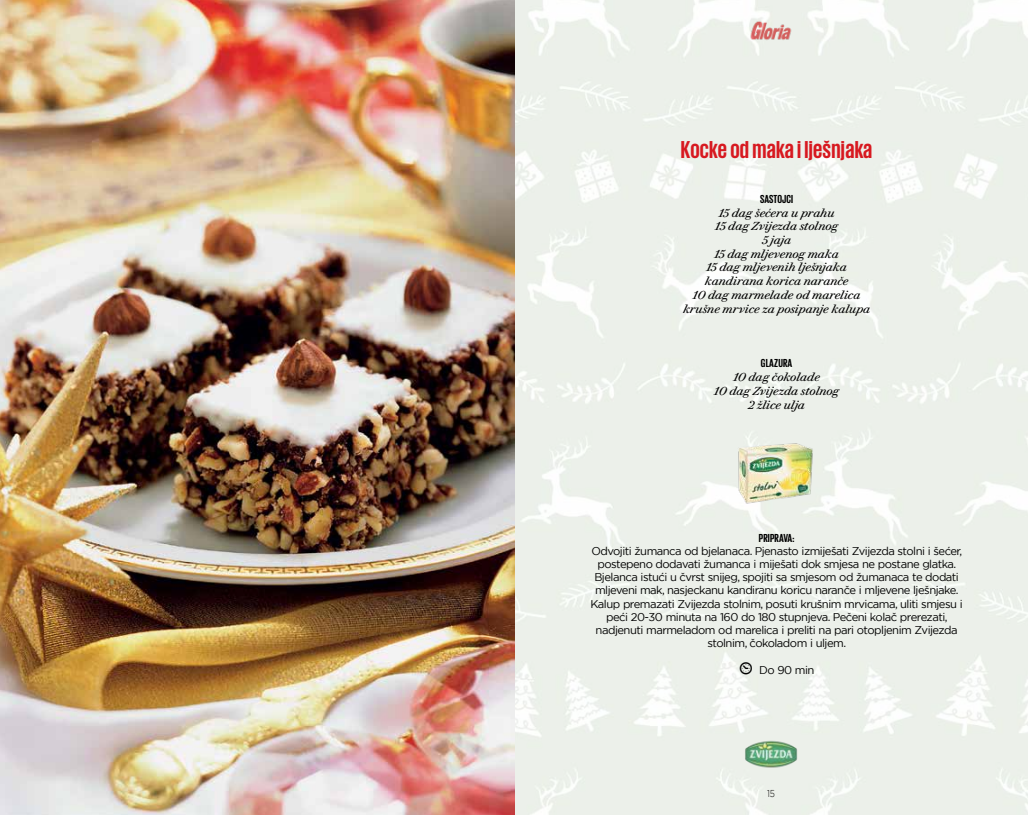
<style>
.page{position:relative;width:1028px;height:815px;background:#fff}
.page>*{position:absolute;margin:0;border:0;box-sizing:border-box;transform-origin:0 0}
.t1{font:700 25px "Giorgio Sans";letter-spacing:.015em;color:#d71920}
.t2{font:700 11.88px "Giorgio Sans";letter-spacing:.015em;color:#000}
.t3{font:11.25px/13.1px "Gotham";letter-spacing:-.045em;color:#000;text-align:center}
.t4{font:italic 11.25px/13.8px "Le Jeune Text";color:#000;text-align:center}
.t5{font:300 10px "Gotham";color:#000;scale:.85 1}
.s1{font-family:"Modern Pictograms";font-size:18.75px}
</style>
<div class="page">
<img style="left:0;top:0;width:1028px;height:815px">
<img style="left:734px;top:438px;width:83px;height:70px">
<h1 class="t1" style="left:681px;top:137px;width:193px">Kocke od maka i lješnjaka</h1>
<p class="t2" style="left:760px;top:193px;width:35px">SASTOJCI</p>
<p class="t4" style="left:683px;top:205px;width:189px">15 dag šećera u prahu<br>15 dag Zvijezda stolnog<br>5 jaja<br>15 dag mljevenog maka<br>15 dag mljevenih lješnjaka kandirana korica naranče<br>10 dag marmelade od marelica krušne mrvice za posipanje kalupa</p>
<p class="t2" style="left:761px;top:357px;width:33px">GLAZURA</p>
<p class="t4" style="left:714px;top:369px;width:126px">10 dag čokolade<br>10 dag Zvijezda stolnog<br>2 žlice ulja</p>
<p class="t2" style="left:759px;top:532px;width:37px">PRIPRAVA:</p>
<p class="t3" style="left:590px;top:544px;width:374px">Odvojiti žumanca od bjelanaca. Pjenasto izmiješati Zvijezda stolni i šećer, postepeno dodavati žumanca i miješati dok smjesa ne postane glatka.<br>Bjelanca istući u čvrst snijeg, spojiti sa smjesom od žumanaca te dodati mljeveni mak, nasjeckanu kandiranu koricu naranče i mljevene lješnjake.<br>Kalup premazati Zvijezda stolnim, posuti krušnim mrvicama, uliti smjesu i peći 20-30 minuta na 160 do 180 stupnjeva. Pečeni kolač prerezati, nadjenuti marmeladom od marelica i preliti na pari otopljenim Zvijezda stolnim, čokoladom i uljem.</p>
<p class="t3" style="left:738px;top:663px;width:77px"><span class="s1">{</span> Do 90 min</p>
<p class="t5" style="left:767px;top:787px;width:11px">15</p>
</div>
